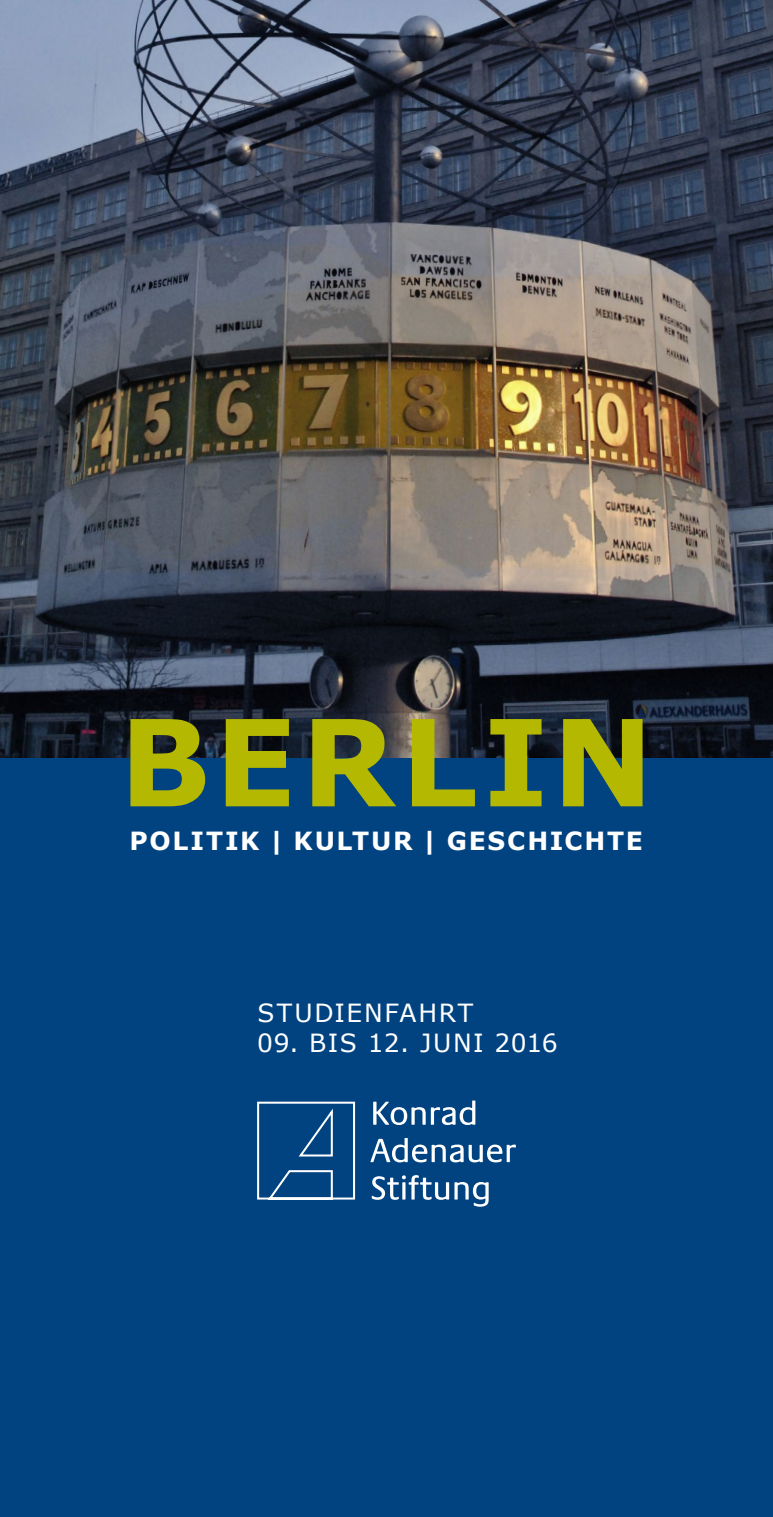
<style>
.page{position:relative;width:773px;height:1517px;background:#fff}
.page>*{position:absolute;margin:0;border:0;box-sizing:border-box;transform-origin:0 0}
.t1{font:700 120px "Verdana";letter-spacing:.035em;color:#b4b800}
.t2{font:25px "Verdana";letter-spacing:.06em;color:#fff}
.t3{font:700 25px "Verdana";letter-spacing:.07em;color:#fff}
</style>
<div class="page">
<img style="left:0;top:0;width:772px;height:758px">
<div style="left:0;top:758px;width:772px;height:759px;background:#004380"></div>
<svg style="left:373px;top:1101px;width:52px;height:24px"></svg>
<svg style="left:431px;top:1100px;width:44px;height:25px"></svg>
<svg style="left:370px;top:1138px;width:146px;height:24px"></svg>
<svg style="left:372px;top:1175px;width:116px;height:31px"></svg>
<svg style="left:257px;top:1101px;width:99px;height:99px"></svg>
<h1 class="t1" style="left:119px;top:677px;width:535px">BERLIN</h1>
<p class="t3" style="left:129px;top:823px;width:515px">POLITIK | KULTUR | GESCHICHTE</p>
<p class="t2" style="left:257px;top:996px;width:217px">STUDIENFAHRT</p>
<p class="t2" style="left:257px;top:1026px;width:302px">09. BIS 12. JUNI 2016</p>
</div>
